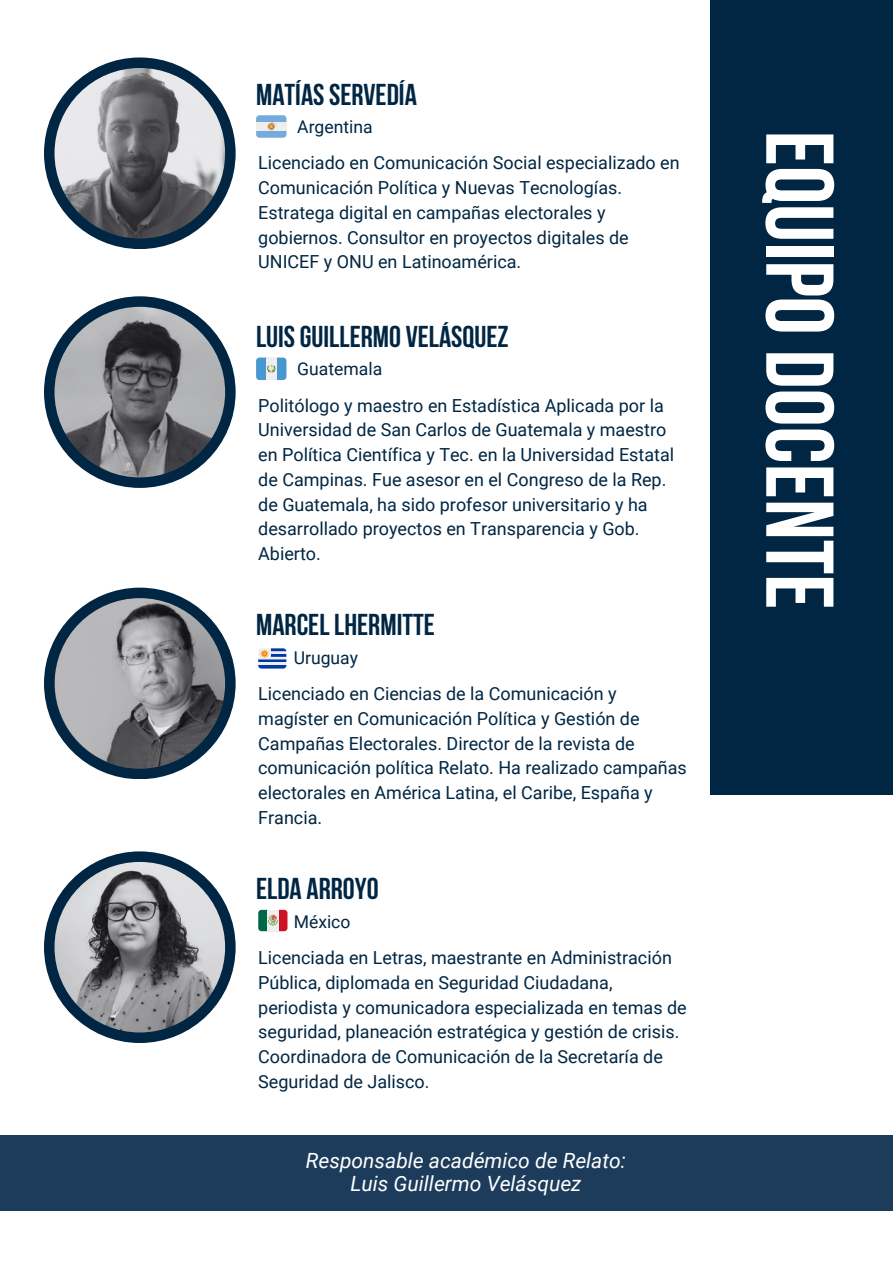
<style>
.page{position:relative;width:893px;height:1264px;background:#fff}
.page>*{position:absolute;margin:0;border:0;box-sizing:border-box;transform-origin:0 0}
.t1{font:700 95.85px "Bebas Neue";color:#fff}
.t2{font:700 30px "Bebas Neue";color:#002643}
.t3{font:italic 21px "Roboto";color:#fff}
.t4{font:18px/24.8px "Roboto";color:#002643}
.t5{font:17.55px "Roboto";color:#002643}
</style>
<div class="page">
<div style="left:710px;top:0;width:182px;height:794px;background:#002643"></div>
<div style="left:44px;top:57px;width:191px;height:192px;background:#002643;border-radius:50%"></div>
<img style="left:54px;top:68px;width:171px;height:170px;border-radius:50%">
<div style="left:256px;top:115px;width:30px;height:23px;background:#75aadb;border-radius:3px"></div>
<div style="left:256px;top:122px;width:30px;height:9px;background:#eee"></div>
<svg style="left:267px;top:122px;width:8px;height:9px"></svg>
<div style="left:44px;top:296px;width:191px;height:192px;background:#002643;border-radius:50%"></div>
<img style="left:54px;top:307px;width:171px;height:170px;border-radius:50%">
<svg style="left:256px;top:357px;width:30px;height:23px"></svg>
<div style="left:44px;top:851px;width:191px;height:192px;background:#002643;border-radius:50%"></div>
<img style="left:54px;top:862px;width:171px;height:170px;border-radius:50%">
<svg style="left:258px;top:909px;width:29px;height:22px"></svg>
<div style="left:44px;top:587px;width:191px;height:192px;background:#002643;border-radius:50%"></div>
<img style="left:54px;top:598px;width:171px;height:170px;border-radius:50%">
<div style="left:0;top:1135px;width:892px;height:75px;background:#1d3c5b"></div>
<svg style="left:258px;top:648px;width:28px;height:20px"></svg>
<p class="t2" style="left:256px;top:83px;width:162px">MATÍASSERVEDÍA</p>
<p class="t5" style="left:297px;top:117px;width:77px">Argentina</p>
<p class="t4" style="left:258px;top:151px;width:423px">Licenciado en Comunicación Social especializado en Comunicación Política y Nuevas Tecnologías.<br>Estratega digital en campañas electorales y gobiernos. Consultor en proyectos digitales de UNICEF y ONU en Latinoamérica.</p>
<p class="t2" style="left:256px;top:324px;width:254px">LUISGUILLERMO VELÁSQUEZ</p>
<p class="t5" style="left:297px;top:359px;width:86px">Guatemala</p>
<p class="t4" style="left:258px;top:393px;width:417px">Politólogo y maestro en Estadística Aplicada por la Universidad de San Carlos de Guatemala y maestro en Política Científica y Tec. en la Universidad Estatal de Campinas. Fue asesor en el Congreso de la Rep. de Guatemala, ha sido profesor universitario y ha desarrollado proyectos en Transparencia y Gob.<br>Abierto.</p>
<p class="t2" style="left:256px;top:612px;width:180px">MARCELLHERMITTE</p>
<p class="t5" style="left:294px;top:647px;width:66px">Uruguay</p>
<p class="t4" style="left:258px;top:681px;width:430px">Licenciado en Ciencias de la Comunicación y magíster en Comunicación Política y Gestión de Campañas Electorales. Director de la revista de comunicación política Relato. Ha realizado campañas electorales en América Latina, el Caribe, España y Francia.</p>
<p class="t2" style="left:256px;top:876px;width:124px">ELDA ARROYO</p>
<p class="t5" style="left:294px;top:911px;width:58px">México</p>
<p class="t4" style="left:258px;top:945px;width:430px">Licenciada en Letras, maestrante en Administración Pública, diplomada en Seguridad Ciudadana, periodista y comunicadora especializada en temas de seguridad, planeación estratégica y gestión de crisis.<br>Coordinadora de Comunicación de la Secretaría de Seguridad de Jalisco.</p>
<p class="t3" style="left:306px;top:1147px;width:321px">Responsable académico de Relato:</p>
<p class="t3" style="left:350px;top:1171px;width:232px">Luis Guillermo Velásquez</p>
<p class="t1" style="left:838px;top:131px;width:480px;rotate:90deg">EQUIPODOCENTE</p>
</div>
